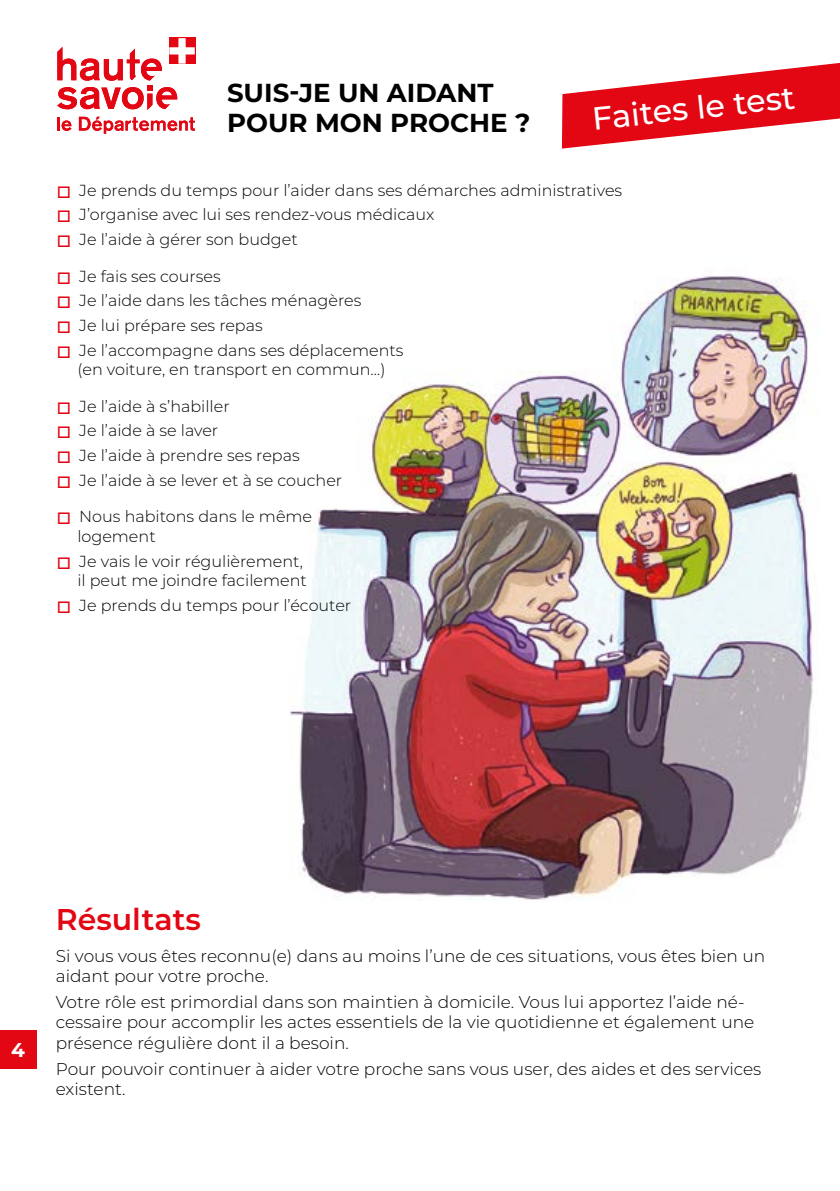
<style>
.page{position:relative;width:840px;height:1191px;background:#fff}
.page>*{position:absolute;margin:0;border:0;box-sizing:border-box;transform-origin:0 0}
.t1{font:500 32px "Montserrat";color:#fff}
.t2{font:600 30px "Montserrat";color:#e30613}
.t3{font:700 26px/30px "Montserrat";color:#000}
.t4{font:700 20px "Montserrat";color:#fff}
.t5{font:300 17px/20.4px "Montserrat";color:#000}
.t6{font:300 16px/19.2px "Montserrat";color:#000;text-align:center}
.s1{color:#e30613}
</style>
<div class="page">
<div style="left:0;top:1030px;width:37px;height:39px;background:#e30613"></div>
<img style="left:290px;top:276px;width:523px;height:624px">
<svg style="left:561px;top:63px;width:278px;height:86px"></svg>
<hr style="left:57px;top:117px;width:3px;height:14px;background:#e30613">
<svg style="left:62px;top:120px;width:9px;height:11px"></svg>
<svg style="left:79px;top:117px;width:116px;height:17px"></svg>
<svg style="left:57px;top:38px;width:138px;height:72px"></svg>
<h3 class="t3" style="left:227px;top:76px;width:305px">SUIS-JE UN AIDANT<br>POUR MON PROCHE ?</h3>
<h1 class="t1" style="left:589px;top:96px;width:205px;rotate:-6deg">Faites le test</h1>
<p class="t6" style="left:57px;top:180px;width:566px"><span class="s1">□</span> Je prends du temps pour l’aider dans ses démarches administratives</p>
<p class="t6" style="left:57px;top:205px;width:379px"><span class="s1">□</span> J’organise avec lui ses rendez-vous médicaux</p>
<p class="t6" style="left:57px;top:229px;width:242px"><span class="s1">□</span> Je l’aide à gérer son budget</p>
<p class="t6" style="left:57px;top:266px;width:165px"><span class="s1">□</span> Je fais ses courses</p>
<p class="t6" style="left:57px;top:291px;width:306px"><span class="s1">□</span> Je l’aide dans les tâches ménagères</p>
<p class="t6" style="left:57px;top:315px;width:207px"><span class="s1">□</span> Je lui prépare ses repas</p>
<p class="t6" style="left:57px;top:340px;width:348px"><span class="s1">□</span> Je l’accompagne dans ses déplacements (en voiture, en transport en commun…)</p>
<p class="t6" style="left:57px;top:396px;width:174px"><span class="s1">□</span> Je l’aide à s’habiller</p>
<p class="t6" style="left:57px;top:421px;width:163px"><span class="s1">□</span> Je l’aide à se laver</p>
<p class="t6" style="left:57px;top:445px;width:244px"><span class="s1">□</span> Je l’aide à prendre ses repas</p>
<p class="t6" style="left:57px;top:470px;width:287px"><span class="s1">□</span> Je l’aide à se lever et à se coucher</p>
<p class="t6" style="left:77px;top:506px;width:236px;text-align:left;text-indent:-21px"><span class="s1">□</span> Nous habitons dans le même logement</p>
<p class="t6" style="left:57px;top:551px;width:251px;text-align:right"><span class="s1">□</span> Je vais le voir régulièrement, il peut me joindre facilement</p>
<p class="t6" style="left:57px;top:595px;width:296px"><span class="s1">□</span> Je prends du temps pour l’écouter</p>
<p class="t4" style="left:11px;top:1035px;width:15px">4</p>
<h2 class="t2" style="left:56px;top:898px;width:147px">Résultats</h2>
<p class="t5" style="left:56px;top:944px;width:710px">Si vous vous êtes reconnu(e) dans au moins l’une de ces situations, vous êtes bien un aidant pour votre proche.</p>
<p class="t5" style="left:56px;top:991px;width:699px">Votre rôle est primordial dans son maintien à domicile. Vous lui apportez l’aide né&shy;cessaire pour accomplir les actes essentiels de la vie quotidienne et également une présence régulière dont il a besoin.</p>
<p class="t5" style="left:56px;top:1058px;width:706px">Pour pouvoir continuer à aider votre proche sans vous user, des aides et des services existent.</p>
</div>
